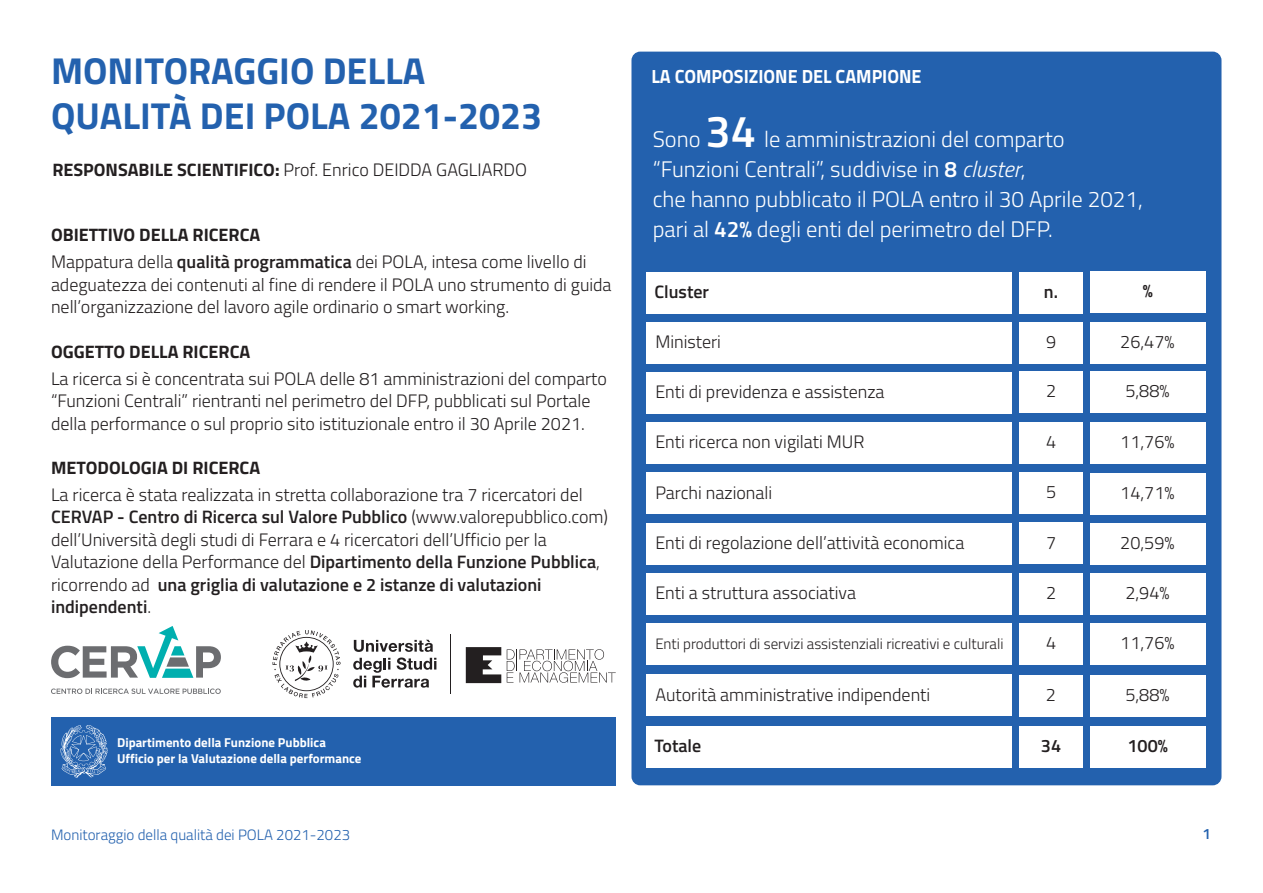
<style>
.page{position:relative;width:1263px;height:893px;background:#fff}
.page>*{position:absolute;margin:0;border:0;box-sizing:border-box;transform-origin:0 0}
.t1{font:700 37.5px/45px "Titillium Web";color:#2361ae}
.t2{font:300 22.5px/30px "Titillium Web";color:#fff}
.t3{font:700 19.05px "Titillium Web";color:#fff;scale:.94 1}
.t4{font:300 18px/22.5px "Titillium Web";color:#231f20}
.t5{font:700 18px "Titillium Web";color:#231f20}
.t6{font:600 18px "Titillium Web";color:#231f20}
.t7{font:300 15px "Titillium Web";color:#231f20}
.t8{font:300 15px "Titillium Web";color:#2361ae}
.t9{font:600 15px "Titillium Web";color:#2361ae}
.t10{font:700 12.9px/15.5px "Titillium Web";color:#fff}
.s1{font-weight:700}
.s2{font-weight:600}
.s3{font-weight:600;font-size:45px}
.s4{font-style:italic}
</style>
<div class="page">
<svg style="left:51px;top:688px;width:170px;height:6px"></svg>
<svg style="left:51px;top:626px;width:170px;height:52px"></svg>
<div style="left:51px;top:717px;width:565px;height:68px;background:#2361ae"></div>
<svg style="left:61px;top:725px;width:47px;height:53px"></svg>
<svg style="left:353px;top:640px;width:83px;height:48px"></svg>
<hr style="left:450px;top:634px;width:1px;height:60px;background:#231f20">
<svg style="left:273px;top:630px;width:68px;height:68px"></svg>
<svg style="left:466px;top:647px;width:35px;height:36px"></svg>
<svg style="left:507px;top:649px;width:109px;height:34px"></svg>
<div style="left:631px;top:52px;width:590px;height:733px;background:#2361ae;border-radius:9px"></div>
<div style="left:646px;top:272px;width:365px;height:42px;background:#fff"></div>
<div style="left:646px;top:322px;width:365px;height:42px;background:#fff"></div>
<div style="left:646px;top:726px;width:365px;height:42px;background:#fff"></div>
<div style="left:646px;top:372px;width:365px;height:42px;background:#fff"></div>
<div style="left:646px;top:422px;width:365px;height:42px;background:#fff"></div>
<div style="left:646px;top:473px;width:365px;height:41px;background:#fff"></div>
<div style="left:646px;top:523px;width:365px;height:41px;background:#fff"></div>
<div style="left:646px;top:573px;width:365px;height:42px;background:#fff"></div>
<div style="left:646px;top:623px;width:365px;height:42px;background:#fff"></div>
<div style="left:646px;top:675px;width:365px;height:41px;background:#fff"></div>
<div style="left:1019px;top:272px;width:64px;height:42px;background:#fff"></div>
<div style="left:1019px;top:726px;width:64px;height:42px;background:#fff"></div>
<div style="left:1019px;top:675px;width:64px;height:41px;background:#fff"></div>
<div style="left:1090px;top:272px;width:115px;height:41px;background:#fff"></div>
<div style="left:1019px;top:573px;width:64px;height:41px;background:#fff"></div>
<div style="left:1019px;top:523px;width:64px;height:41px;background:#fff"></div>
<div style="left:1019px;top:472px;width:64px;height:42px;background:#fff"></div>
<div style="left:1019px;top:422px;width:64px;height:42px;background:#fff"></div>
<div style="left:1019px;top:322px;width:63px;height:42px;background:#fff"></div>
<div style="left:1019px;top:371px;width:63px;height:42px;background:#fff"></div>
<div style="left:1019px;top:623px;width:63px;height:42px;background:#fff"></div>
<div style="left:1090px;top:726px;width:115px;height:42px;background:#fff"></div>
<div style="left:1090px;top:675px;width:115px;height:41px;background:#fff"></div>
<div style="left:1090px;top:623px;width:115px;height:42px;background:#fff"></div>
<div style="left:1090px;top:573px;width:115px;height:42px;background:#fff"></div>
<div style="left:1090px;top:523px;width:115px;height:42px;background:#fff"></div>
<div style="left:1090px;top:473px;width:115px;height:42px;background:#fff"></div>
<div style="left:1090px;top:322px;width:115px;height:42px;background:#fff"></div>
<div style="left:1090px;top:371px;width:115px;height:42px;background:#fff"></div>
<div style="left:1090px;top:422px;width:115px;height:42px;background:#fff"></div>
<h1 class="t1" style="left:51px;top:46px;width:492px">MONITORAGGIO DELLA<br>QUALITÀ DEI POLA 2021-2023</h1>
<p class="t4" style="left:52px;top:158px;width:476px"><span class="s1">RESPONSABILE SCIENTIFICO:</span> Prof. Enrico DEIDDA GAGLIARDO</p>
<p class="t5" style="left:51px;top:221px;width:211px">OBIETTIVO DELLA RICERCA</p>
<p class="t4" style="left:51px;top:250px;width:562px">Mappatura della <span class="s2">qualità programmatica</span> dei POLA, intesa come livello di adeguatezza dei contenuti al fine di rendere il POLA uno strumento di guida nell’organizzazione del lavoro agile ordinario o smart working.</p>
<p class="t5" style="left:51px;top:338px;width:201px">OGGETTO DELLA RICERCA</p>
<p class="t4" style="left:51px;top:366px;width:557px">La ricerca si è concentrata sui POLA delle 81 amministrazioni del comparto “Funzioni Centrali” rientranti nel perimetro del DFP, pubblicati sul Portale della performance o sul proprio sito istituzionale entro il 30 Aprile 2021.</p>
<p class="t5" style="left:51px;top:454px;width:211px">METODOLOGIA DI RICERCA</p>
<p class="t4" style="left:51px;top:483px;width:559px">La ricerca è stata realizzata in stretta collaborazione tra 7 ricercatori del <span class="s2">CERVAP - Centro di Ricerca sul Valore Pubblico</span> (www.valorepubblico.com) dell’Università degli studi di Ferrara e 4 ricercatori dell’Ufficio per la Valutazione della Performance del <span class="s2">Dipartimento della Funzione Pubblica</span>, ricorrendo ad <span class="s2">una griglia di valutazione e 2 istanze di valutazioni indipendenti</span>.</p>
<p class="t10" style="left:117px;top:734px;width:246px">Dipartimento della Funzione Pubblica<br>Ufficio per la Valutazione della performance</p>
<p class="t3" style="left:651px;top:62px;width:289px">LA COMPOSIZIONE DEL CAMPIONE</p>
<p class="t2" style="left:653px;top:123px;width:492px">Sono <span class="s3">34</span> le amministrazioni del comparto “Funzioni Centrali”, suddivise in <span class="s2">8</span> <span class="s4">cluster</span>,<br>che hanno pubblicato il POLA entro il 30 Aprile 2021, pari al <span class="s2">42%</span> degli enti del perimetro del DFP.</p>
<p class="t6" style="left:654px;top:278px;width:56px">Cluster</p>
<p class="t6" style="left:1044px;top:278px;width:16px">n.</p>
<p class="t6" style="left:1143px;top:278px;width:12px">%</p>
<p class="t4" style="left:655px;top:330px;width:67px">Ministeri</p>
<p class="t4" style="left:655px;top:380px;width:231px">Enti di previdenza e assistenza</p>
<p class="t4" style="left:655px;top:430px;width:211px">Enti ricerca non vigilati MUR</p>
<p class="t4" style="left:655px;top:480px;width:118px">Parchi nazionali</p>
<p class="t4" style="left:655px;top:530px;width:310px">Enti di regolazione dell’attività economica</p>
<p class="t4" style="left:655px;top:580px;width:202px">Enti a struttura associativa</p>
<p class="t7" style="left:655px;top:633px;width:350px">Enti produttori di servizi assistenziali ricreativi e culturali</p>
<p class="t4" style="left:655px;top:682px;width:276px">Autorità amministrative indipendenti</p>
<p class="t4" style="left:1046px;top:330px;width:12px">9</p>
<p class="t4" style="left:1046px;top:379px;width:12px">2</p>
<p class="t4" style="left:1046px;top:430px;width:12px">4</p>
<p class="t4" style="left:1046px;top:480px;width:12px">5</p>
<p class="t4" style="left:1046px;top:530px;width:12px">7</p>
<p class="t4" style="left:1046px;top:580px;width:12px">2</p>
<p class="t4" style="left:1046px;top:630px;width:12px">4</p>
<p class="t4" style="left:1046px;top:682px;width:12px">2</p>
<p class="t4" style="left:1120px;top:329px;width:56px">26,47%</p>
<p class="t4" style="left:1125px;top:378px;width:46px">5,88%</p>
<p class="t4" style="left:1120px;top:429px;width:56px">11,76%</p>
<p class="t4" style="left:1120px;top:480px;width:56px">14,71%</p>
<p class="t4" style="left:1120px;top:530px;width:56px">20,59%</p>
<p class="t4" style="left:1125px;top:580px;width:46px">2,94%</p>
<p class="t4" style="left:1120px;top:630px;width:56px">11,76%</p>
<p class="t4" style="left:1125px;top:682px;width:46px">5,88%</p>
<p class="t6" style="left:654px;top:732px;width:48px">Totale</p>
<p class="t6" style="left:1041px;top:732px;width:22px">34</p>
<p class="t6" style="left:1127px;top:732px;width:42px">100%</p>
<p class="t8" style="left:51px;top:824px;width:301px">Monitoraggio della qualità dei POLA 2021-2023</p>
<p class="t9" style="left:1202px;top:823px;width:10px">1</p>
</div>
